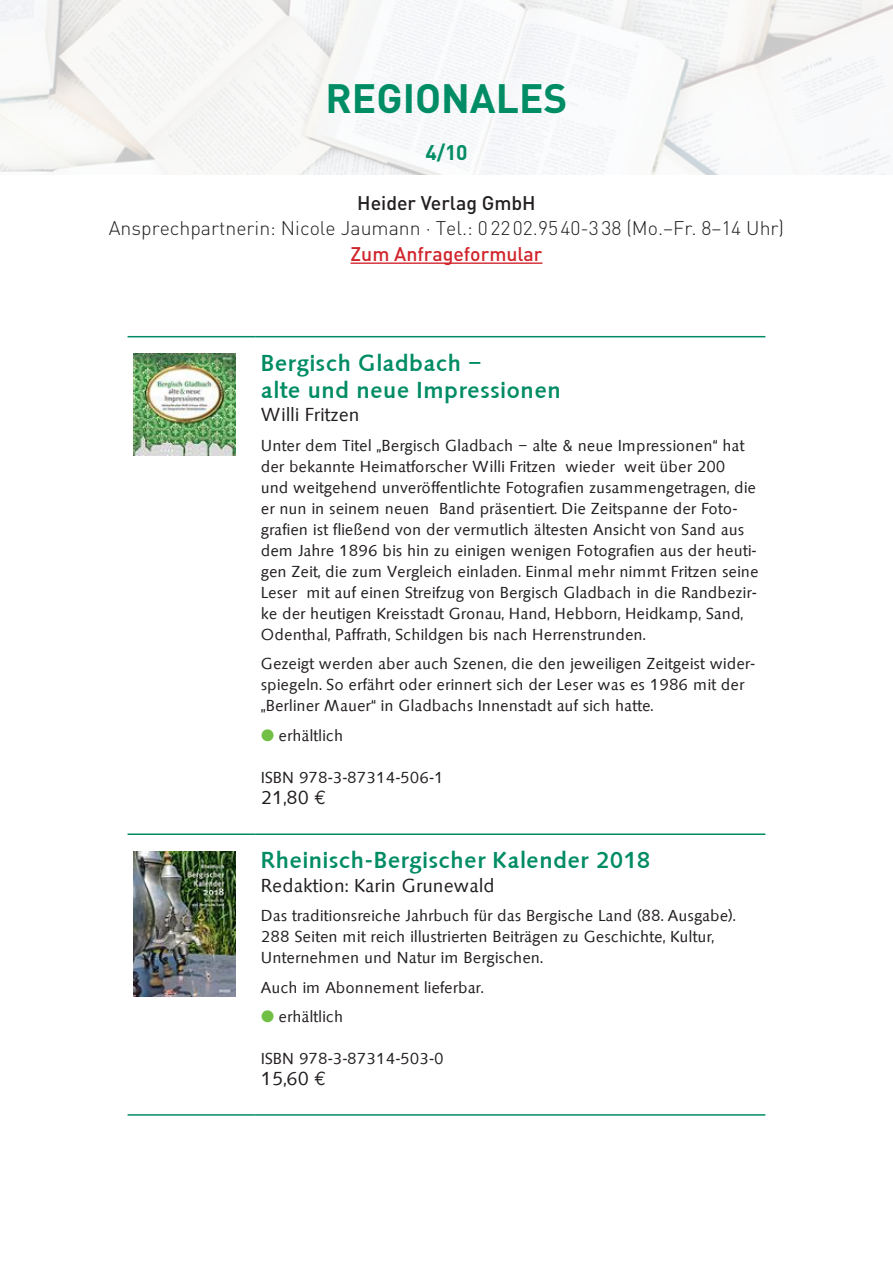
<style>
.page{position:relative;width:893px;height:1263px;background:#fff}
.page>*{position:absolute;margin:0;border:0;box-sizing:border-box;transform-origin:0 0}
.t1{font:700 40.5px "FF Din Heider";color:#008c64}
.t2{font:500 24px/27px "Saxony";letter-spacing:.005em;color:#008c64}
.t3{font:700 21px "FF Din Heider";color:#008c64}
.t4{font:300 19.5px "FF Din Heider";color:#231f20}
.t5{font:19.5px "Saxony";color:#231f20}
.t6{font:19.5px "FF Din Heider";color:#d1232a}
.t7{font:19.5px "FF Din Heider";color:#231f20}
.t8{font:16.5px/21px "Saxony";color:#231f20}
.s1{color:#71bf44}
.s2{font-family:"Euro Mono"}
</style>
<div class="page">
<div style="left:0;top:0;width:893px;height:203px;background:#f8f8f8"></div>
<hr style="left:350px;top:262px;width:192px;height:2px;background:#d1232a">
<hr style="left:128px;top:336px;width:127px;height:1px;background:#008c64">
<hr style="left:255px;top:336px;width:510px;height:1px;background:#008c64">
<hr style="left:128px;top:833px;width:127px;height:2px;background:#008c64">
<hr style="left:255px;top:833px;width:510px;height:2px;background:#008c64">
<hr style="left:128px;top:1114px;width:127px;height:2px;background:#008c64">
<hr style="left:255px;top:1114px;width:510px;height:2px;background:#008c64">
<img style="left:134px;top:354px;width:102px;height:102px">
<img style="left:134px;top:851px;width:102px;height:145px">
<h1 class="t1" style="left:325px;top:72px;width:244px">REGIONALES</h1>
<p class="t3" style="left:425px;top:138px;width:44px">4/10</p>
<p class="t7" style="left:357px;top:190px;width:180px">Heider Verlag GmbH</p>
<p class="t4" style="left:109px;top:216px;width:677px">Ansprechpartnerin: Nicole Jaumann · Tel.: 02202.9540-338 (Mo.–Fr. 8–14 Uhr)</p>
<p class="t6" style="left:350px;top:241px;width:193px">Zum Anfrageformular</p>
<h2 class="t2" style="left:261px;top:349px;width:302px">Bergisch Gladbach –<br>alte und neue Impressionen</h2>
<p class="t5" style="left:261px;top:404px;width:100px">Willi Fritzen</p>
<p class="t8" style="left:261px;top:435px;width:499px">Unter dem Titel „Bergisch Gladbach – alte &amp; neue Impressionen“ hat der bekannte Heimatforscher Willi Fritzen wieder weit über 200<br>und weitgehend unveröffentlichte Fotografien zusammengetragen, die er nun in seinem neuen Band präsentiert. Die Zeitspanne der Foto&shy;grafien ist fließend von der vermutlich ältesten Ansicht von Sand aus dem Jahre 1896 bis hin zu einigen wenigen Fotografien aus der heuti&shy;gen Zeit, die zum Vergleich einladen. Einmal mehr nimmt Fritzen seine Leser mit auf einen Streifzug von Bergisch Gladbach in die Randbezir&shy;ke der heutigen Kreisstadt Gronau, Hand, Hebborn, Heidkamp, Sand, Odenthal, Paffrath, Schildgen bis nach Herrenstrunden.</p>
<p class="t8" style="left:261px;top:653px;width:496px">Gezeigt werden aber auch Szenen, die den jeweiligen Zeitgeist wider&shy;spiegeln. So erfährt oder erinnert sich der Leser was es 1986 mit der „Berliner Mauer“ in Gladbachs Innenstadt auf sich hatte.</p>
<p class="t8" style="left:261px;top:725px;width:84px"><span class="s1">●</span> erhältlich</p>
<p class="t8" style="left:261px;top:767px;width:184px">ISBN 978-3-87314-506-1</p>
<p class="t5" style="left:261px;top:786px;width:67px">21,80 <span class="s2">€</span></p>
<h2 class="t2" style="left:261px;top:847px;width:391px">Rheinisch-Bergischer Kalender 2018</h2>
<p class="t5" style="left:261px;top:874px;width:235px">Redaktion: Karin Grunewald</p>
<p class="t8" style="left:261px;top:905px;width:476px">Das traditionsreiche Jahrbuch für das Bergische Land (88. Ausgabe).<br>288 Seiten mit reich illustrierten Beiträgen zu Geschichte, Kultur,<br>Unternehmen und Natur im Bergischen.</p>
<p class="t8" style="left:261px;top:977px;width:224px">Auch im Abonnement lieferbar.</p>
<p class="t8" style="left:261px;top:1006px;width:84px"><span class="s1">●</span> erhältlich</p>
<p class="t8" style="left:261px;top:1048px;width:184px">ISBN 978-3-87314-503-0</p>
<p class="t5" style="left:261px;top:1068px;width:67px">15,60 <span class="s2">€</span></p>
</div>
